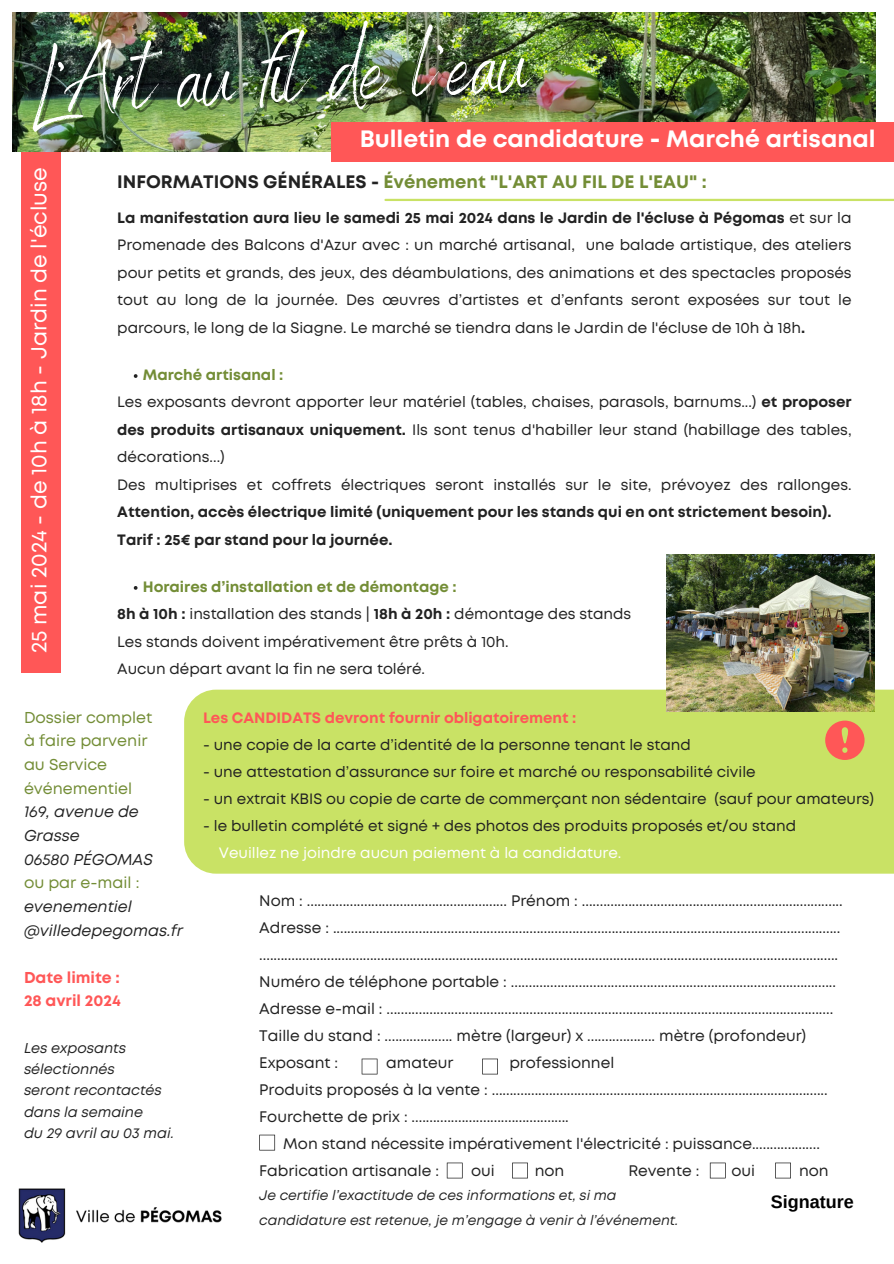
<style>
.page{position:relative;width:894px;height:1264px;background:#fff}
.page>*{position:absolute;margin:0;border:0;box-sizing:border-box;transform-origin:0 0}
.t1{font:88.65px "Benedict";color:#fff}
.t2{font:700 23.7px "Mont";color:#fff}
.t3{font:21.6px "Mont";color:#fff}
.t4{font:700 18px "Mont";color:#738d36}
.t5{font:700 18px "Arimo";color:#000}
.t6{font:15.75px/23.7px "Mont";color:#738d36}
.t7{font:italic 15.75px/23.7px "Mont";color:#222}
.t8{font:700 15.75px/23.7px "Mont";color:#ff5757}
.t9{font:15.3px "Mont";color:#222}
.t10{font:15px/27.5px "Mont";color:#222;text-align:justify}
.t11{font:700 15px/27.5px "Mont";color:#222}
.t12{font:700 15px "Mont";color:#738d36}
.t13{font:15px "Mont";color:#fff}
.t14{font:700 15px "Mont";color:#ff5757}
.t15{font:italic 14.25px/21.3px "Mont";color:#222}
.t16{font:italic 13.8px "Mont";color:#222}
.s1{color:#222}
.s2{font-weight:700}
.s3{font-weight:400}
</style>
<div class="page">
<div style="left:184px;top:689px;width:709px;height:184px;background:#c9e265"></div>
<div style="left:22px;top:89px;width:39px;height:583px;background:#ff5757"></div>
<svg style="left:134px;top:374px;width:3px;height:4px"></svg>
<img style="left:13px;top:12px;width:862px;height:140px">
<div style="left:331px;top:122px;width:562px;height:40px;background:#ff5757"></div>
<svg style="left:825px;top:720px;width:39px;height:40px;background:#ef7e5a"></svg>
<svg style="left:361px;top:1058px;width:16px;height:16px"></svg>
<svg style="left:482px;top:1058px;width:16px;height:16px"></svg>
<svg style="left:446px;top:1162px;width:16px;height:16px"></svg>
<svg style="left:512px;top:1162px;width:15px;height:16px"></svg>
<svg style="left:709px;top:1162px;width:16px;height:16px"></svg>
<svg style="left:775px;top:1162px;width:15px;height:16px"></svg>
<hr style="left:385px;top:199px;width:508px;height:2px;background:#c9e265">
<svg style="left:259px;top:1134px;width:16px;height:16px"></svg>
<img style="left:18px;top:1188px;width:204px;height:55px">
<img style="left:666px;top:554px;width:208px;height:157px">
<p class="t1" style="left:28px;top:31px;width:501px;rotate:-3deg">L'Art au fil de l'eau</p>
<p class="t2" style="left:359px;top:130px;width:517px">Bulletin de candidature - Marché artisanal</p>
<p class="t3" style="left:31px;top:653px;width:488px;rotate:-90deg">25 mai 2024 - de 10h à 18h - Jardin de l'écluse</p>
<p class="t4" style="left:117px;top:175px;width:590px"><span class="s1">INFORMATIONS GÉNÉRALES -</span> Événement "L'ART AU FIL DE L'EAU" :</p>
<h1 class="t10" style="left:117px;top:205px;width:735px"><span class="s2">La manifestation aura lieu le samedi 25 mai 2024 dans le Jardin de l'écluse à Pégomas</span> et sur la Promenade des Balcons d'Azur avec : un marché artisanal, une balade artistique, des ateliers pour petits et grands, des jeux, des déambulations, des animations et des spectacles proposés tout au long de la journée. Des œuvres d’artistes et d’enfants seront exposées sur tout le parcours, le long de la Siagne. Le marché se tiendra dans le Jardin de l'écluse de 10h à 18h<span class="s2">.</span></h1>
<h3 class="t12" style="left:143px;top:369px;width:142px">Marché artisanal :</h3>
<h2 class="t10" style="left:117px;top:389px;width:735px">Les exposants devront apporter leur matériel (tables, chaises, parasols, barnums...) <span class="s2">et proposer des produits artisanaux uniquement.</span> Ils sont tenus d'habiller leur stand (habillage des tables, décorations...)</h2>
<h4 class="t11" style="left:117px;top:472px;width:735px"><span class="s3">Des multiprises et coffrets électriques seront installés sur le site, prévoyez des rallonges.<br></span>Attention, accès électrique limité (uniquement pour les stands qui en ont strictement besoin).</h4>
<p class="t11" style="left:117px;top:527px;width:277px">Tarif : 25€ par stand pour la journée.</p>
<p class="t12" style="left:143px;top:580px;width:315px">Horaires d’installation et de démontage :</p>
<p class="t10" style="left:117px;top:601px;width:515px"><span class="s2">8h à 10h :</span> installation des stands | <span class="s2">18h à 20h :</span> démontage des stands</p>
<p class="t10" style="left:117px;top:628px;width:393px">Les stands doivent impérativement être prêts à 10h.</p>
<p class="t10" style="left:117px;top:656px;width:309px">Aucun départ avant la fin ne sera toléré.</p>
<p class="t6" style="left:24px;top:706px;width:130px">Dossier complet</p>
<p class="t6" style="left:24px;top:730px;width:125px">à faire parvenir</p>
<p class="t6" style="left:24px;top:754px;width:110px">au Service événementiel</p>
<p class="t7" style="left:24px;top:801px;width:116px">169, avenue de<br>Grasse</p>
<h5 class="t7" style="left:24px;top:848px;width:130px">06580 PÉGOMAS</h5>
<p class="t6" style="left:24px;top:872px;width:117px">ou par e-mail :</p>
<p class="t7" style="left:24px;top:895px;width:109px">evenementiel</p>
<p class="t7" style="left:24px;top:919px;width:160px">@villedepegomas.fr</p>
<p class="t8" style="left:24px;top:966px;width:98px">Date limite :<br>28 avril 2024</p>
<p class="t15" style="left:24px;top:1038px;width:103px">Les exposants sélectionnés</p>
<p class="t15" style="left:24px;top:1080px;width:139px">seront recontactés dans la semaine</p>
<p class="t15" style="left:24px;top:1123px;width:151px">du 29 avril au 03 mai.</p>
<p class="t14" style="left:203px;top:712px;width:375px">Les CANDIDATS devront fournir obligatoirement :</p>
<p class="t10" style="left:203px;top:732px;width:489px">- une copie de la carte d’identité de la personne tenant le stand</p>
<p class="t10" style="left:203px;top:759px;width:554px">- une attestation d’assurance sur foire et marché ou responsabilité civile</p>
<p class="t10" style="left:203px;top:786px;width:672px">- un extrait KBIS ou copie de carte de commerçant non sédentaire (sauf pour amateurs)</p>
<p class="t10" style="left:203px;top:813px;width:594px">- le bulletin complété et signé + des photos des produits proposés et/ou stand</p>
<p class="t13" style="left:219px;top:847px;width:404px">Veuillez ne joindre aucun paiement à la candidature.</p>
<p class="t9" style="left:259px;top:894px;width:584px">Nom : ........................................................ Prénom : .........................................................................</p>
<p class="t9" style="left:259px;top:921px;width:582px">Adresse : ..............................................................................................................................................</p>
<p class="t9" style="left:259px;top:948px;width:580px">..................................................................................................................................................................</p>
<p class="t9" style="left:259px;top:975px;width:578px">Numéro de téléphone portable : ...........................................................................................</p>
<p class="t9" style="left:259px;top:1002px;width:575px">Adresse e-mail : .............................................................................................................................</p>
<p class="t9" style="left:259px;top:1029px;width:548px">Taille du stand : ................... mètre (largeur) x ................... mètre (profondeur)</p>
<p class="t9" style="left:259px;top:1056px;width:80px">Exposant :</p>
<p class="t9" style="left:386px;top:1056px;width:69px">amateur</p>
<p class="t9" style="left:509px;top:1056px;width:106px">professionnel</p>
<p class="t9" style="left:259px;top:1083px;width:569px">Produits proposés à la vente : ..............................................................................................</p>
<p class="t9" style="left:259px;top:1110px;width:311px">Fourchette de prix : ............................................</p>
<p class="t9" style="left:283px;top:1137px;width:538px">Mon stand nécessite impérativement l'électricité : puissance...................</p>
<p class="t9" style="left:259px;top:1164px;width:181px">Fabrication artisanale :</p>
<p class="t9" style="left:471px;top:1164px;width:25px">oui</p>
<p class="t9" style="left:534px;top:1164px;width:31px">non</p>
<p class="t9" style="left:628px;top:1164px;width:72px">Revente :</p>
<p class="t9" style="left:731px;top:1164px;width:25px">oui</p>
<p class="t9" style="left:798px;top:1164px;width:31px">non</p>
<p class="t16" style="left:259px;top:1190px;width:358px">Je certifie l’exactitude de ces informations et, si ma</p>
<p class="t16" style="left:259px;top:1215px;width:420px">candidature est retenue, je m’engage à venir à l’événement.</p>
<p class="t5" style="left:770px;top:1191px;width:84px">Signature</p>
</div>
